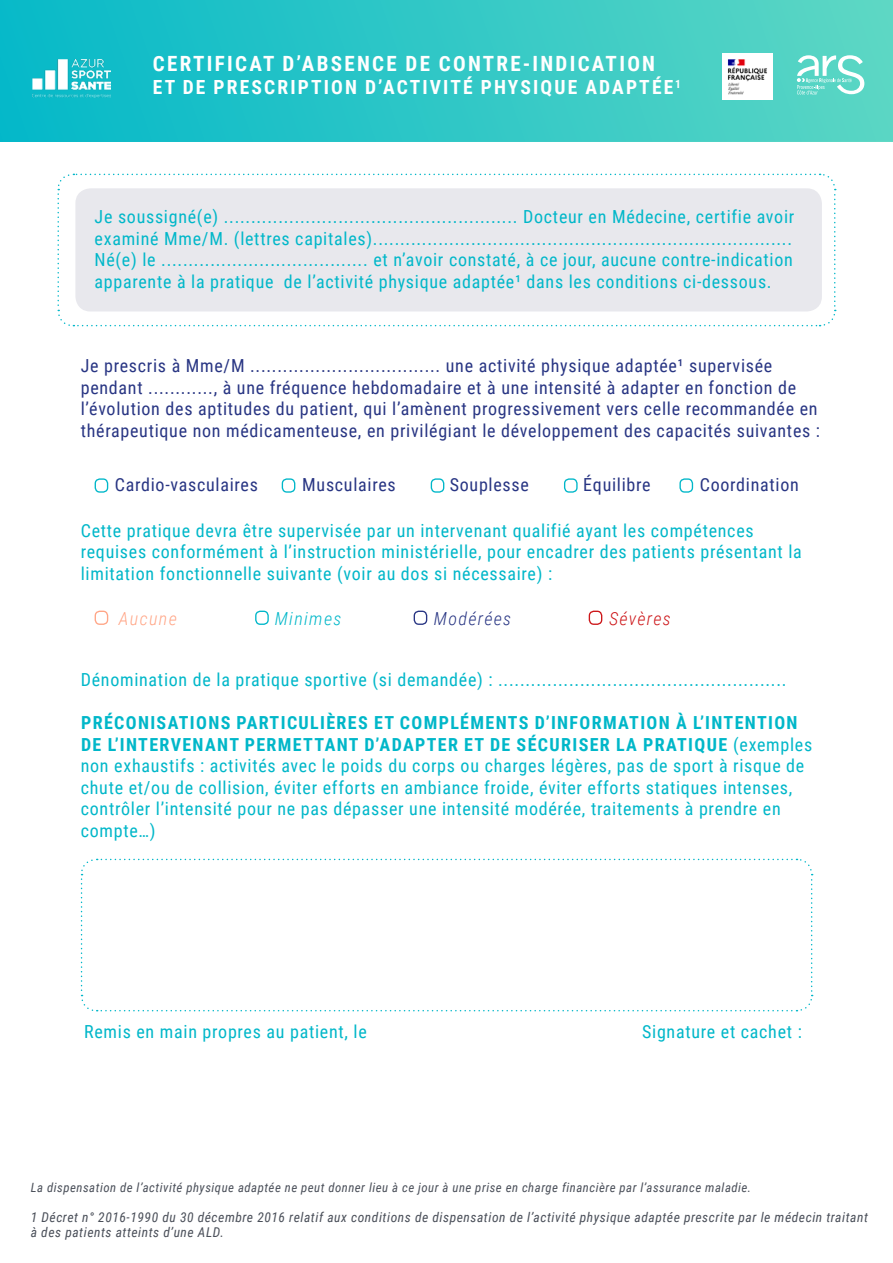
<style>
.page{position:relative;width:893px;height:1263px;background:#fff}
.page>*{position:absolute;margin:0;border:0;box-sizing:border-box;transform-origin:0 0}
.t1{font:700 21px "Roboto Condensed";letter-spacing:.11em;color:#fff}
.t2{font:700 19.5px "Roboto Condensed";letter-spacing:.11em;color:#fff}
.t3{font:18px/21.6px "Roboto Condensed";letter-spacing:.04em;color:#00b7c9}
.t4{font:18px/21.6px "Roboto Condensed";letter-spacing:.04em;color:#283583}
.t5{font:italic 300 18px "Roboto Condensed";letter-spacing:.075em;color:#283583}
.t6{font:italic 300 18px "Roboto Condensed";letter-spacing:.075em;color:#00b7c9}
.t7{font:italic 300 18px "Roboto Condensed";letter-spacing:.07em;color:#cd171a}
.t8{font:italic 300 18px "Roboto Condensed";letter-spacing:.075em;color:#ffa687}
.t9{font:italic 13.5px/15px "Roboto Condensed";letter-spacing:.04em;color:#4a4f59}
.t10{font:italic 12.75px "Roboto Condensed";letter-spacing:.04em;color:#4a4f59}
.s1{font-weight:700}
</style>
<div class="page">
<svg style="left:0;top:0;width:893px;height:142px;background:#30c7c6"></svg>
<svg style="left:57px;top:173px;width:779px;height:154px"></svg>
<div style="left:95px;top:478px;width:13px;height:15px;border:1px solid #00b7c9;border-radius:4px"></div>
<div style="left:282px;top:478px;width:13px;height:15px;border:1px solid #00b7c9;border-radius:4px"></div>
<div style="left:431px;top:478px;width:13px;height:15px;border:1px solid #00b7c9;border-radius:4px"></div>
<div style="left:564px;top:478px;width:14px;height:15px;border:1px solid #00b7c9;border-radius:4px"></div>
<div style="left:679px;top:478px;width:14px;height:15px;border:1px solid #00b7c9;border-radius:4px"></div>
<div style="left:95px;top:611px;width:13px;height:14px;border:1px solid #ffa687;border-radius:4px"></div>
<div style="left:255px;top:611px;width:14px;height:14px;border:1px solid #00b7c9;border-radius:4px"></div>
<div style="left:414px;top:611px;width:13px;height:14px;border:1px solid #283583;border-radius:4px"></div>
<div style="left:589px;top:611px;width:13px;height:14px;border:1px solid #cd171a;border-radius:4px"></div>
<svg style="left:80px;top:858px;width:733px;height:154px"></svg>
<img style="left:33px;top:59px;width:78px;height:38px">
<svg style="left:797px;top:55px;width:67px;height:39px"></svg>
<img style="left:722px;top:53px;width:51px;height:46px">
<p class="t1" style="left:153px;top:49px;width:504px">CERTIFICAT D’ABSENCE DE CONTRE-INDICATION</p>
<p class="t2" style="left:153px;top:74px;width:530px">ET DE PRESCRIPTION D’ACTIVITÉ PHYSIQUE ADAPTÉE<sup>1</sup></p>
<p class="t3" style="left:95px;top:205px;width:701px;text-align:justify">Je soussigné(e) ...................................................... Docteur en Médecine, certifie avoir examiné Mme/M. (lettres capitales).............................................................................<br>Né(e) le ...................................... et n’avoir constaté, à ce jour, aucune contre-indication apparente à la pratique de l’activité physique adaptée¹ dans les conditions ci-dessous.</p>
<p class="t4" style="left:81px;top:354px;width:741px">Je prescris à Mme/M ................................... une activité physique adaptée¹ supervisée pendant ............, à une fréquence hebdomadaire et à une intensité à adapter en fonction de l’évolution des aptitudes du patient, qui l’amènent progressivement vers celle recommandée en thérapeutique non médicamenteuse, en privilégiant le développement des capacités suivantes :</p>
<p class="t4" style="left:115px;top:473px;width:145px">Cardio-vasculaires</p>
<p class="t4" style="left:302px;top:473px;width:95px">Musculaires</p>
<p class="t4" style="left:450px;top:473px;width:81px">Souplesse</p>
<p class="t4" style="left:583px;top:473px;width:69px">Équilibre</p>
<p class="t4" style="left:700px;top:473px;width:101px">Coordination</p>
<p class="t3" style="left:81px;top:519px;width:723px">Cette pratique devra être supervisée par un intervenant qualifié ayant les compétences requises conformément à l’instruction ministérielle, pour encadrer des patients présentant la limitation fonctionnelle suivante (voir au dos si nécessaire) :</p>
<p class="t8" style="left:119px;top:605px;width:59px">Aucune</p>
<p class="t6" style="left:275px;top:605px;width:68px">Minimes</p>
<p class="t5" style="left:434px;top:605px;width:79px">Modérées</p>
<p class="t7" style="left:609px;top:605px;width:63px">Sévères</p>
<p class="t3" style="left:81px;top:668px;width:707px">Dénomination de la pratique sportive (si demandée) : .....................................................</p>
<p class="t3" style="left:81px;top:711px;width:733px"><span class="s1">PRÉCONISATIONS PARTICULIÈRES ET COMPLÉMENTS D’INFORMATION À L’INTENTION DE L’INTERVENANT PERMETTANT D’ADAPTER ET DE SÉCURISER LA PRATIQUE</span> (exemples non exhaustifs : activités avec le poids du corps ou charges légères, pas de sport à risque de chute et/ou de collision, éviter efforts en ambiance froide, éviter efforts statiques intenses, contrôler l’intensité pour ne pas dépasser une intensité modérée, traitements à prendre en compte…)</p>
<p class="t3" style="left:84px;top:1020px;width:284px">Remis en main propres au patient, le</p>
<p class="t3" style="left:642px;top:1020px;width:161px">Signature et cachet :</p>
<p class="t10" style="left:31px;top:1178px;width:722px">La dispensation de l’activité physique adaptée ne peut donner lieu à ce jour à une prise en charge financière par l’assurance maladie.</p>
<p class="t9" style="left:31px;top:1209px;width:839px">1 Décret n° 2016-1990 du 30 décembre 2016 relatif aux conditions de dispensation de l’activité physique adaptée prescrite par le médecin traitant à des patients atteints d’une ALD.</p>
</div>
